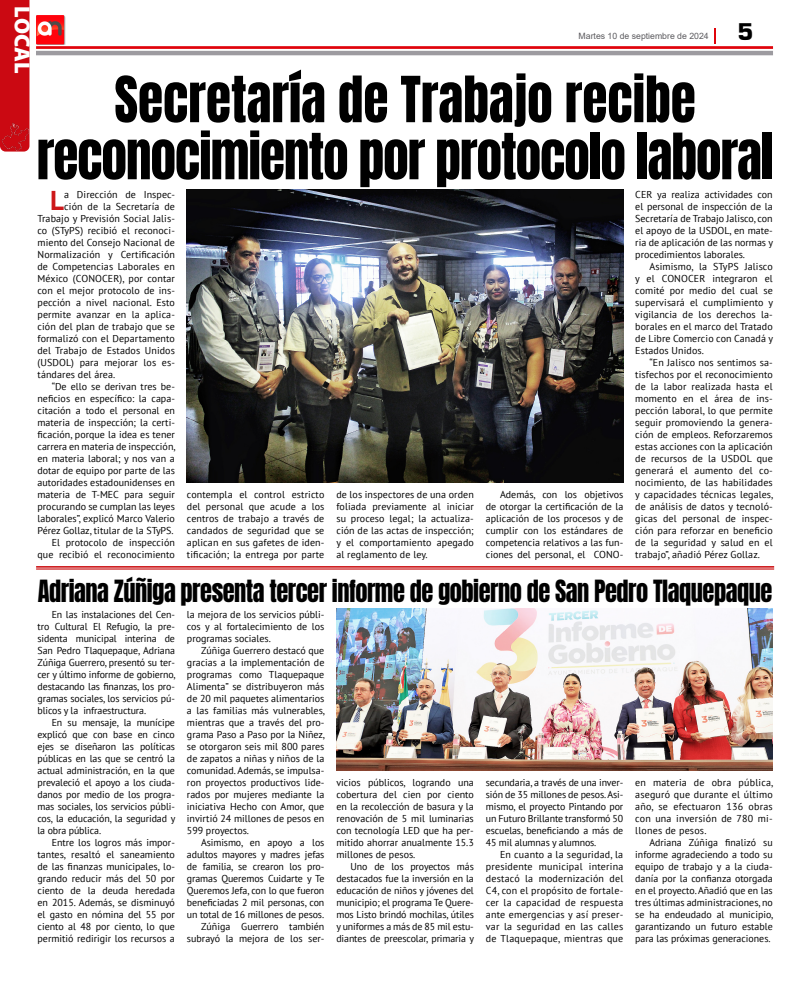
<style>
.page{position:relative;width:808px;height:1007px;background:#fff}
.page>*{position:absolute;margin:0;border:0;box-sizing:border-box;transform-origin:0 0}
.t1{font:54px/57px "Anton";letter-spacing:-.02em;color:#000;text-align:center;scale:.95 1}
.t2{font:700 27.1px "PT Sans";color:#cd1719}
.t3{font:26px "Anton";letter-spacing:-.02em;color:#000;scale:.94 1}
.t4{font:900 25px "Eurostile";color:#000}
.t5{font:900 22px "Myriad Pro";letter-spacing:-.005em;color:#fff}
.t6{font:10px/12px "PT Sans";color:#000;text-align:justify}
.t7{font:8.7px "Arial";color:#5c5b5f}
</style>
<div class="page">
<svg style="left:36px;top:28px;width:737px;height:27px"></svg>
<img style="left:36px;top:16px;width:30px;height:29px">
<img style="left:187px;top:189px;width:436px;height:293px">
<img style="left:336px;top:608px;width:437px;height:162px">
<hr style="left:36px;top:566px;width:738px;height:1px;background:#cd1719">
<hr style="left:36px;top:567px;width:738px;height:1px;background:#cd1719">
<hr style="left:36px;top:569px;width:738px;height:1px;background:#cd1719">
<div style="left:0;top:0;width:29px;height:120px;background:#cb0912"></div>
<img style="left:0;top:120px;width:30px;height:32px">
<h3 class="t5" style="left:37px;top:6px;width:68px;rotate:90deg">LOCAL</h3>
<p class="t7" style="left:579px;top:30px;width:132px">Martes 10 de septiembre de 2024</p>
<h3 class="t4" style="left:737px;top:18px;width:17px">5</h3>
<h1 class="t1" style="left:37px;top:75px;width:777px">Secretaría de Trabajo recibe reconocimiento por protocolo laboral</h1>
<h2 class="t2" style="left:50px;top:182px;width:15px">L</h2>
<p class="t6" style="left:64px;top:188px;width:112px">a Dirección de Inspec-</p>
<p class="t6" style="left:64px;top:200px;width:112px">ción de la Secretaría de</p>
<p class="t6" style="left:38px;top:212px;width:139px">Trabajo y Previsión Social Jalis-</p>
<p class="t6" style="left:38px;top:224px;width:139px">co (STyPS) recibió el reconoci-</p>
<p class="t6" style="left:38px;top:236px;width:139px">miento del Consejo Nacional de</p>
<p class="t6" style="left:38px;top:248px;width:139px">Normalización y Certificación</p>
<p class="t6" style="left:38px;top:260px;width:139px">de Competencias Laborales en</p>
<p class="t6" style="left:38px;top:272px;width:139px">México (CONOCER), por contar</p>
<p class="t6" style="left:38px;top:284px;width:139px">con el mejor protocolo de ins-</p>
<p class="t6" style="left:38px;top:296px;width:139px">pección a nivel nacional. Esto</p>
<p class="t6" style="left:38px;top:308px;width:139px">permite avanzar en la aplica-</p>
<p class="t6" style="left:38px;top:320px;width:139px">ción del plan de trabajo que se</p>
<p class="t6" style="left:38px;top:332px;width:139px">formalizó con el Departamento</p>
<p class="t6" style="left:38px;top:344px;width:139px">del Trabajo de Estados Unidos</p>
<p class="t6" style="left:38px;top:356px;width:139px">(USDOL) para mejorar los es-</p>
<p class="t6" style="left:38px;top:368px;width:79px">tándares del área.</p>
<p class="t6" style="left:52px;top:380px;width:125px">“De ello se derivan tres be-</p>
<p class="t6" style="left:38px;top:392px;width:139px">neficios en específico: la capa-</p>
<p class="t6" style="left:38px;top:404px;width:139px">citación a todo el personal en</p>
<p class="t6" style="left:38px;top:416px;width:139px">materia de inspección; la certi-</p>
<p class="t6" style="left:38px;top:428px;width:139px">ficación, porque la idea es tener</p>
<p class="t6" style="left:38px;top:440px;width:140px">carrera en materia de inspección,</p>
<p class="t6" style="left:38px;top:452px;width:139px">en materia laboral; y nos van a</p>
<p class="t6" style="left:38px;top:464px;width:139px">dotar de equipo por parte de las</p>
<p class="t6" style="left:38px;top:476px;width:139px">autoridades estadounidenses en</p>
<p class="t6" style="left:38px;top:488px;width:139px">materia de T-MEC para seguir</p>
<p class="t6" style="left:38px;top:500px;width:139px">procurando se cumplan las leyes</p>
<p class="t6" style="left:38px;top:512px;width:139px">laborales”, explicó Marco Valerio</p>
<p class="t6" style="left:38px;top:524px;width:138px">Pérez Gollaz, titular de la STyPS.</p>
<p class="t6" style="left:52px;top:536px;width:125px">El protocolo de inspección</p>
<p class="t6" style="left:38px;top:548px;width:139px">que recibió el reconocimiento</p>
<p class="t6" style="left:187px;top:488px;width:139px">contempla el control estricto del personal que acude a los centros de trabajo a través de candados de seguridad que se aplican en sus gafetes de iden&shy;tificación; la entrega por parte</p>
<p class="t6" style="left:336px;top:488px;width:139px">de los inspectores de una orden foliada previamente al iniciar su proceso legal; la actualiza&shy;ción de las actas de inspección; y el comportamiento apegado al reglamento de ley.</p>
<p class="t6" style="left:486px;top:488px;width:139px;text-indent:14px">Además, con los objetivos de otorgar la certificación de la aplicación de los procesos y de cumplir con los estándares de competencia relativos a las fun&shy;ciones del personal, el CONO-</p>
<p class="t6" style="left:635px;top:188px;width:139px">CER ya realiza actividades con el personal de inspección de la Secretaría de Trabajo Jalisco, con el apoyo de la USDOL, en mate&shy;ria de aplicación de las normas y procedimientos laborales.</p>
<p class="t6" style="left:635px;top:260px;width:139px;text-indent:14px">Asimismo, la STyPS Jalisco y el CONOCER integraron el comité por medio del cual se supervisará el cumplimiento y vigilancia de los derechos la&shy;borales en el marco del Tratado de Libre Comercio con Canadá y Estados Unidos.</p>
<p class="t6" style="left:635px;top:356px;width:140px;text-indent:14px">“En Jalisco nos sentimos sa&shy;tisfechos por el reconocimiento de la labor realizada hasta el momento en el área de ins&shy;pección laboral, lo que permite seguir promoviendo la genera&shy;ción de empleos. Reforzaremos estas acciones con la aplicación de recursos de la USDOL que generará el aumento del co&shy;nocimiento, de las habilidades y capacidades técnicas legales, de análisis de datos y tecnoló&shy;gicas del personal de inspec&shy;ción para reforzar en beneficio de la seguridad y salud en el trabajo”, añadió Pérez Gollaz.</p>
<h3 class="t3" style="left:38px;top:578px;width:783px">Adriana Zúñiga presenta tercer informe de gobierno de San Pedro Tlaquepaque</h3>
<p class="t6" style="left:38px;top:608px;width:140px;text-indent:14px">En las instalaciones del Cen&shy;tro Cultural El Refugio, la pre&shy;sidenta municipal interina de San Pedro Tlaquepaque, Adriana Zúñiga Guerrero, presentó su ter&shy;cer y último informe de gobierno, destacando las finanzas, los pro&shy;gramas sociales, los servicios pú&shy;blicos y la infraestructura.</p>
<p class="t6" style="left:38px;top:716px;width:139px;text-indent:14px">En su mensaje, la munícipe explicó que con base en cinco ejes se diseñaron las políticas públicas en las que se centró la actual administración, en la que prevaleció el apoyo a los ciuda&shy;danos por medio de los progra&shy;mas sociales, los servicios públi&shy;cos, la educación, la seguridad y la obra pública.</p>
<p class="t6" style="left:38px;top:836px;width:139px;text-indent:14px">Entre los logros más impor&shy;tantes, resaltó el saneamiento de las finanzas municipales, lo&shy;grando reducir más del 50 por ciento de la deuda heredada en 2015. Además, se disminuyó el gasto en nómina del 55 por ciento al 48 por ciento, lo que permitió redirigir los recursos a</p>
<p class="t6" style="left:187px;top:608px;width:139px">la mejora de los servicios públi&shy;cos y al fortalecimiento de los programas sociales.</p>
<p class="t6" style="left:187px;top:644px;width:140px;text-indent:14px">Zúñiga Guerrero destacó que gracias a la implementación de programas como Tlaquepaque Alimenta” se distribuyeron más de 20 mil paquetes alimentarios a las familias más vulnerables, mientras que a través del pro&shy;grama Paso a Paso por la Niñez, se otorgaron seis mil 800 pares de zapatos a niñas y niños de la comunidad. Además, se impulsa&shy;ron proyectos productivos lide&shy;rados por mujeres mediante la iniciativa Hecho con Amor, que invirtió 24 millones de pesos en 599 proyectos.</p>
<p class="t6" style="left:187px;top:836px;width:139px;text-align:right">Asimismo, en apoyo a los adultos mayores y madres jefas de familia, se crearon los pro&shy;gramas Queremos Cuidarte y Te<br>Queremos Jefa, con lo que fueron beneficiadas 2 mil personas, con un total de 16 millones de pesos.<br>Zúñiga Guerrero también subrayó la mejora de los ser-</p>
<p class="t6" style="left:336px;top:776px;width:139px">vicios públicos, logrando una cobertura del cien por ciento en la recolección de basura y la renovación de 5 mil luminarias con tecnología LED que ha per&shy;mitido ahorrar anualmente 15.3 millones de pesos.</p>
<p class="t6" style="left:336px;top:860px;width:139px;text-indent:14px">Uno de los proyectos más destacados fue la inversión en la educación de niños y jóvenes del municipio; el programa Te Quere&shy;mos Listo brindó mochilas, útiles y uniformes a más de 85 mil estu&shy;diantes de preescolar, primaria y</p>
<p class="t6" style="left:486px;top:776px;width:139px">secundaria, a través de una inver&shy;sión de 35 millones de pesos. Asi&shy;mismo, el proyecto Pintando por un Futuro Brillante transformó 50 escuelas, beneficiando a más de 45 mil alumnas y alumnos.</p>
<p class="t6" style="left:486px;top:848px;width:139px;text-indent:14px">En cuanto a la seguridad, la presidente municipal interina destacó la modernización del C4, con el propósito de fortale&shy;cer la capacidad de respuesta ante emergencias y así preser&shy;var la seguridad en las calles de Tlaquepaque, mientras que</p>
<p class="t6" style="left:635px;top:776px;width:140px">en materia de obra pública, aseguró que durante el último año, se efectuaron 136 obras con una inversión de 780 mi&shy;llones de pesos.</p>
<p class="t6" style="left:635px;top:836px;width:140px;text-indent:14px">Adriana Zúñiga finalizó su informe agradeciendo a todo su equipo de trabajo y a la ciuda&shy;danía por la confianza otorgada en el proyecto. Añadió que en las tres últimas administraciones, no se ha endeudado al municipio, garantizando un futuro estable para las próximas generaciones.</p>
</div>
